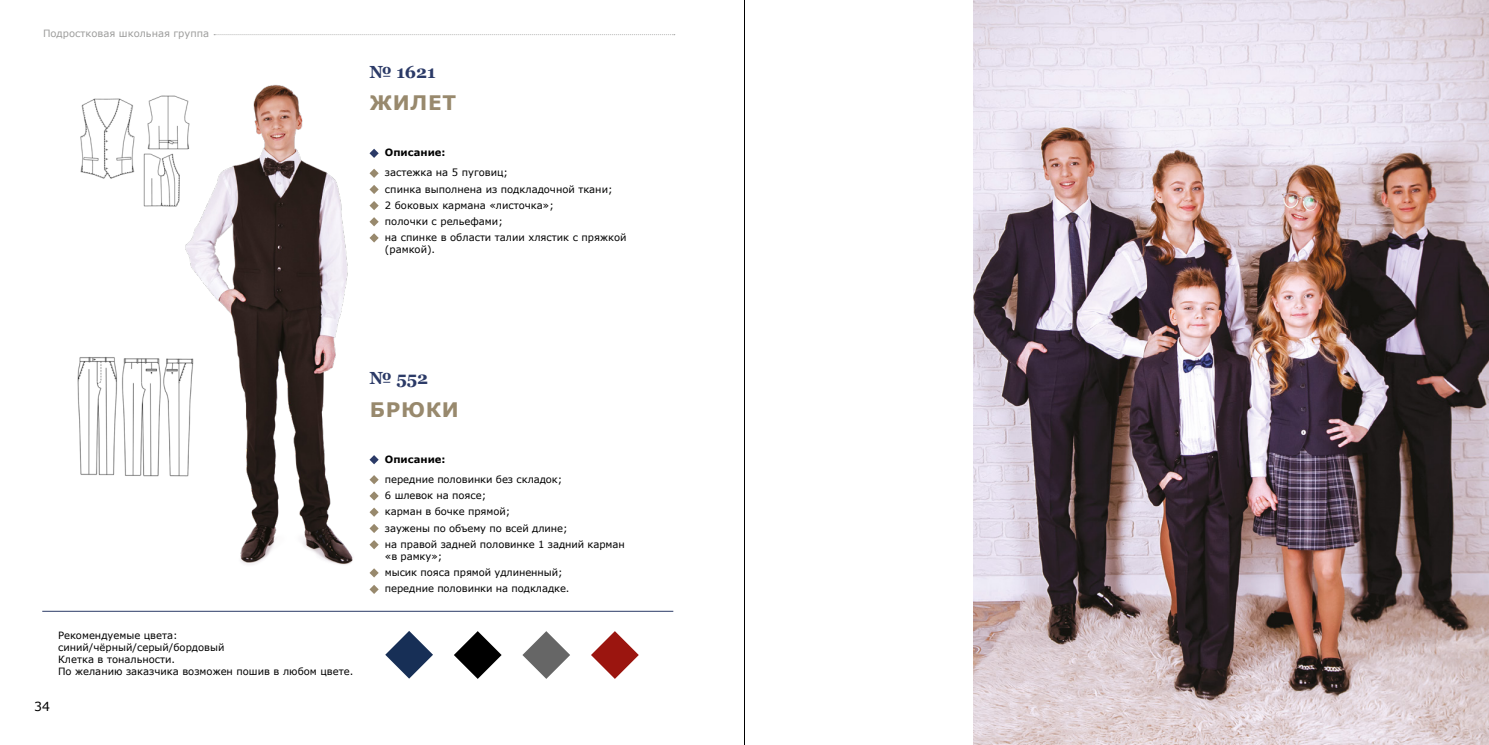
<style>
.page{position:relative;width:1489px;height:745px;background:#fff}
.page>*{position:absolute;margin:0;border:0;box-sizing:border-box;transform-origin:0 0}
.t1{font:700 20px "Verdana";letter-spacing:.035em;color:#98896d}
.t2{font:700 17.5px "Georgia";color:#2b3a67}
.t3{font:12.5px "Verdana";color:#000}
.t4{font:10px/16.2px "Verdana";color:#000}
.t5{font:10px "Verdana";color:#9d9d9c}
.t6{font:700 10px "Verdana";color:#000}
</style>
<div class="page">
<svg style="left:214px;top:34px;width:460px;height:1px"></svg>
<hr style="left:744px;top:0;width:1px;height:744px;background:#000">
<svg style="left:385px;top:631px;width:48px;height:47px"></svg>
<svg style="left:454px;top:631px;width:47px;height:47px"></svg>
<svg style="left:522px;top:631px;width:48px;height:47px"></svg>
<svg style="left:591px;top:631px;width:47px;height:47px"></svg>
<hr style="left:42px;top:610px;width:631px;height:1px;background:#2b3a67">
<svg style="left:369px;top:168px;width:10px;height:10px"></svg>
<svg style="left:369px;top:475px;width:10px;height:9px"></svg>
<svg style="left:369px;top:149px;width:10px;height:9px"></svg>
<svg style="left:369px;top:455px;width:10px;height:9px"></svg>
<svg style="left:369px;top:201px;width:10px;height:9px"></svg>
<svg style="left:369px;top:185px;width:10px;height:9px"></svg>
<svg style="left:369px;top:491px;width:10px;height:9px"></svg>
<svg style="left:369px;top:217px;width:10px;height:9px"></svg>
<svg style="left:369px;top:233px;width:10px;height:9px"></svg>
<svg style="left:369px;top:507px;width:10px;height:9px"></svg>
<svg style="left:369px;top:524px;width:10px;height:8px"></svg>
<svg style="left:369px;top:540px;width:10px;height:9px"></svg>
<svg style="left:369px;top:568px;width:10px;height:9px"></svg>
<svg style="left:369px;top:585px;width:10px;height:8px"></svg>
<img style="left:185px;top:85px;width:168px;height:480px">
<img style="left:80px;top:85px;width:117px;height:134px">
<img style="left:77px;top:332px;width:121px;height:164px">
<img style="left:973px;top:0;width:515px;height:744px">
<p class="t5" style="left:43px;top:27px;width:168px">Подростковая школьная группа</p>
<h2 class="t2" style="left:369px;top:61px;width:68px">№ 1621</h2>
<h1 class="t1" style="left:370px;top:89px;width:88px">ЖИЛЕТ</h1>
<p class="t6" style="left:385px;top:145px;width:62px">Описание:</p>
<p class="t4" style="left:385px;top:164px;width:243px">застежка на 5 пуговиц;<br>спинка выполнена из подкладочной ткани;<br>2 боковых кармана «листочка»;<br>полочки с рельефами;<br>на спинке в области талии хлястик с пряжкой</p>
<p class="t4" style="left:385px;top:241px;width:52px">(рамкой).</p>
<p class="t4" style="left:58px;top:628px;width:297px;line-height:12px">Рекомендуемые цвета:<br>синий/чёрный/серый/бордовый<br>Клетка в тональности.<br>По желанию заказчика возможен пошив в любом цвете.</p>
<p class="t3" style="left:34px;top:697px;width:17px">34</p>
<h2 class="t2" style="left:369px;top:367px;width:60px">№ 552</h2>
<h1 class="t1" style="left:370px;top:395px;width:90px">БРЮКИ</h1>
<p class="t6" style="left:385px;top:451px;width:62px">Описание:</p>
<p class="t4" style="left:385px;top:470px;width:241px">передние половинки без складок;<br>6 шлевок на поясе;<br>карман в бочке прямой;<br>заужены по объему по всей длине;<br>на правой задней половинке 1 задний карман</p>
<p class="t4" style="left:385px;top:547px;width:186px">«в рамку»;<br>мысик пояса прямой удлиненный; передние половинки на подкладке.</p>
</div>
